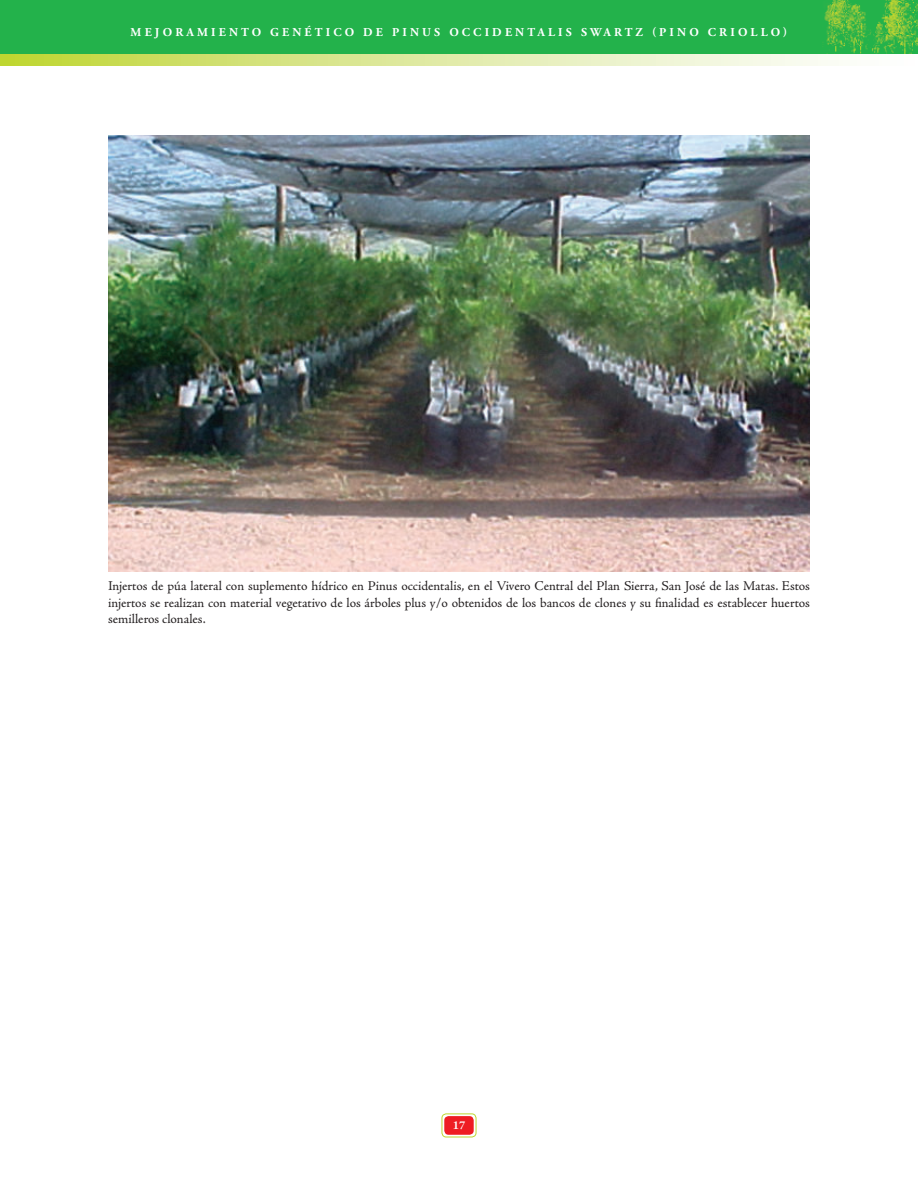
<style>
.page{position:relative;width:918px;height:1188px;background:#fff}
.page>*{position:absolute;margin:0;border:0;box-sizing:border-box;transform-origin:0 0}
.t1{font:13.5px/16.2px "Adobe Jenson Pro";color:#231f20;text-align:justify}
.t2{font:700 12px "Adobe Garamond Pro";letter-spacing:.265em;color:#fff}
.t3{font:700 12px "Adobe Jenson Pro";color:#fff}
</style>
<div class="page">
<div style="left:0;top:46px;width:918px;height:20px;background:linear-gradient(to right,#c0d53b,#fff)"></div>
<div style="left:0;top:0;width:918px;height:54px;background:#23b24b"></div>
<img style="left:824px;top:0;width:94px;height:54px">
<div style="left:444px;top:1116px;width:30px;height:19px;background:#ee1d23;border-radius:4px"></div>
<div style="left:442px;top:1114px;width:34px;height:23px;border:1px solid #bed630;border-radius:4px"></div>
<img style="left:108px;top:135px;width:702px;height:436px">
<p class="t2" style="left:131px;top:25px;width:658px">MEJORAMIENTO GENÉTICO DE PINUS OCCIDENTALIS SWARTZ (PINO CRIOLLO)</p>
<p class="t1" style="left:108px;top:579px;width:704px">Injertos de púa lateral con suplemento hídrico en Pinus occidentalis, en el Vivero Central del Plan Sierra, San José de las Matas. Estos injertos se realizan con material vegetativo de los árboles plus y/o obtenidos de los bancos de clones y su finalidad es establecer huertos semilleros clonales.</p>
<p class="t3" style="left:453px;top:1119px;width:14px">17</p>
</div>
